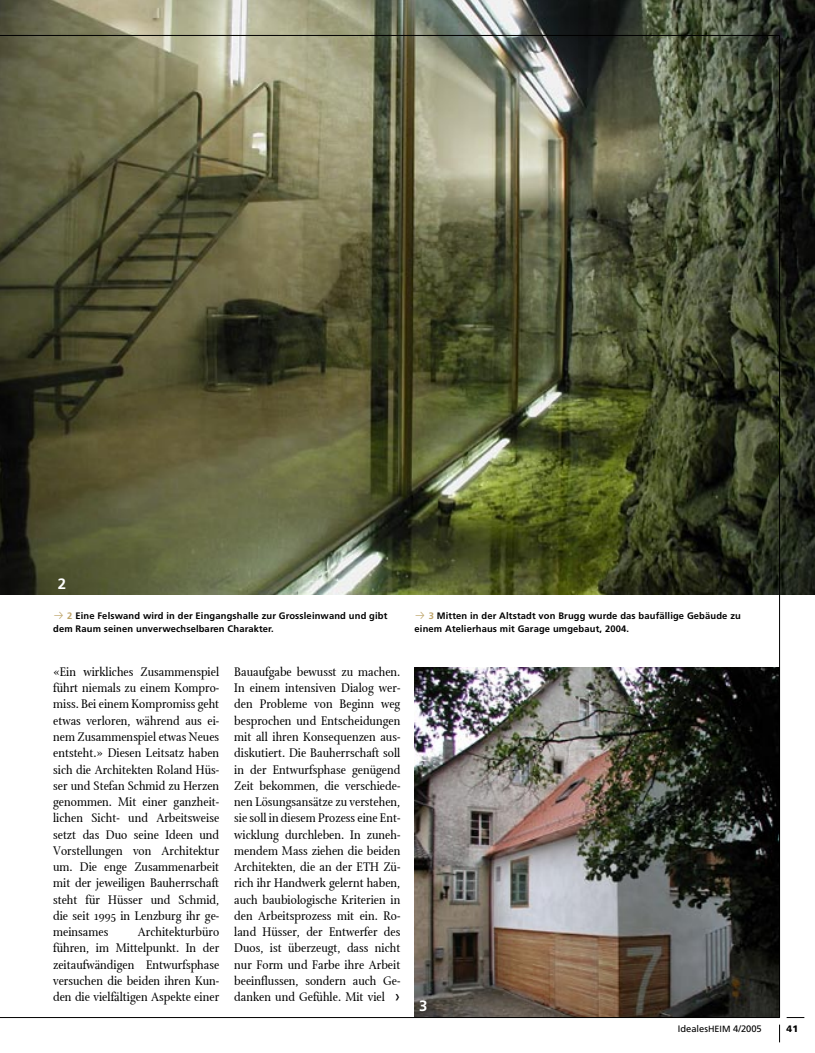
<style>
.page{position:relative;width:815px;height:1053px;background:#fff}
.page>*{position:absolute;margin:0;border:0;box-sizing:border-box;transform-origin:0 0}
.IH_Zahlen_klein_unten{font:700 15px "Frutiger";color:#fff}
.IH_Grundschrift{font:13.5px/16.2px "Archithema Grundschrift";color:#000;text-align:justify}
.IH_Legende_Einzug{font:700 9.38px/13.1px "Frutiger";letter-spacing:.015em;color:#000}
.t1{font:9.38px "Frutiger";color:#000}
.t2{font:900 9.38px "Frutiger";color:#000}
.s1{color:#bea469}
.s2{font-size:9px}
</style>
<div class="page">
<svg style="left:779px;top:1024px;width:1px;height:18px"></svg>
<svg style="left:787px;top:1017px;width:17px;height:1px"></svg>
<img style="left:415px;top:667px;width:364px;height:350px">
<img style="left:0;top:0;width:815px;height:594px">
<hr style="left:779px;top:35px;width:1px;height:982px;background:#000">
<hr style="left:0;top:35px;width:780px;height:1px;background:#000">
<hr style="left:0;top:1017px;width:780px;height:1px;background:#000">
<p class="IH_Zahlen_klein_unten" style="left:58px;top:574px;width:10px">2</p>
<p class="IH_Legende_Einzug" style="left:53px;top:609px;width:336px;text-indent:14px"><span class="s1">2</span> Eine Felswand wird in der Eingangshalle zur Grossleinwand und gibt dem Raum seinen unverwechselbaren Charakter.</p>
<p class="IH_Legende_Einzug" style="left:415px;top:609px;width:328px;text-indent:14px"><span class="s1">3</span> Mitten in der Altstadt von Brugg wurde das baufällige Gebäude zu einem Atelierhaus mit Garage umgebaut, 2004.</p>
<p class="IH_Grundschrift" style="left:53px;top:663px;width:168px">«Ein wirkliches Zusammenspiel führt niemals zu einem Kompro&shy;miss. Bei einem Kompromiss geht etwas verloren, während aus ei&shy;nem Zusammenspiel etwas Neues entsteht.» Diesen Leitsatz haben sich die Architekten Roland Hüs&shy;ser und Stefan Schmid zu Herzen genommen. Mit einer ganzheit&shy;lichen Sicht- und Arbeitsweise setzt das Duo seine Ideen und Vorstellungen von Architektur um. Die enge Zusammenarbeit mit der jeweiligen Bauherrschaft steht für Hüsser und Schmid, die seit 1995 in Lenzburg ihr ge&shy;meinsames</p>
<p class="IH_Grundschrift" style="left:53px;top:923px;width:168px;text-indent:85px">Architekturbüro führen, im Mittelpunkt. In der zeitaufwändigen Entwurfsphase versuchen die beiden ihren Kun&shy;den die vielfältigen Aspekte einer</p>
<p class="IH_Grundschrift" style="left:234px;top:663px;width:168px">Bauaufgabe bewusst zu machen.<br>In einem intensiven Dialog wer&shy;den Probleme von Beginn weg besprochen und Entscheidungen mit all ihren Konsequenzen aus&shy;diskutiert. Die Bauherrschaft soll in der Entwurfsphase genügend Zeit bekommen, die verschiede&shy;nen Lösungsansätze zu verstehen, sie soll in diesem Prozess eine Ent&shy;wicklung durchleben. In zuneh&shy;mendem Mass ziehen die beiden Architekten, die an der ETH Zü&shy;rich ihr Handwerk gelernt haben, auch baubiologische Kriterien in den Arbeitsprozess mit ein. Ro&shy;land Hüsser, der Entwerfer des Duos, ist überzeugt, dass nicht nur Form und Farbe ihre Arbeit beeinflussen, sondern auch Ge&shy;danken und Gefühle. Mit viel</p>
<p class="IH_Zahlen_klein_unten" style="left:419px;top:997px;width:10px">3</p>
<p class="t1" style="left:678px;top:1023px;width:85px">Ideales<span class="s2">HEIM</span> 4/2005</p>
<p class="t2" style="left:787px;top:1022px;width:13px">41</p>
</div>
